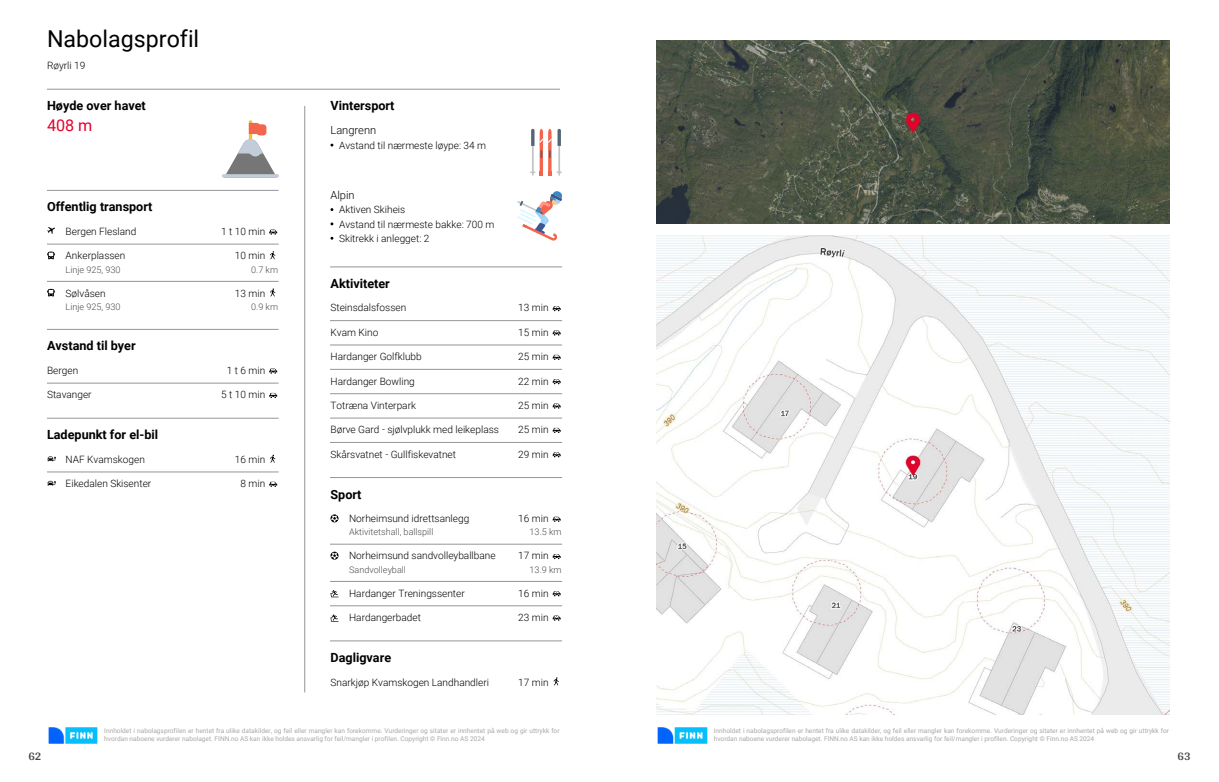
<style>
.page{position:relative;width:1219px;height:782px;background:#fff}
.page>*{position:absolute;margin:0;border:0;box-sizing:border-box;transform-origin:0 0}
.t1{font:23.2px "Roboto";color:#000}
.t2{font:16.2px "Roboto";color:#e4002b}
.t3{font:700 12.6px "Roboto";color:#000}
.t4{font:700 12px "Arya";color:#414749}
.t5{font:300 11.1px "Roboto";color:#000}
.t6{font:300 10.1px/14.3px "Roboto";color:#000}
.t7{font:300 9.1px "Roboto";color:#4c4c4c}
.t8{font:6.6px/8.6px "Roboto";color:#a8a8a8}
</style>
<div class="page">
<hr style="left:47px;top:89px;width:513px;height:1px;background:#939598">
<hr style="left:304px;top:106px;width:1px;height:585px;background:#939598">
<hr style="left:249px;top:120px;width:3px;height:23px;background:#f3bf3f;border-radius:2px">
<svg style="left:226px;top:123px;width:49px;height:51px"></svg>
<hr style="left:222px;top:174px;width:57px;height:3px;background:#c3ccd9;border-radius:2px">
<hr style="left:47px;top:190px;width:231px;height:1px;background:#939598">
<svg style="left:47px;top:227px;width:8px;height:7px"></svg>
<svg style="left:269px;top:229px;width:8px;height:5px"></svg>
<hr style="left:47px;top:244px;width:231px;height:1px;background:#939598">
<svg style="left:47px;top:251px;width:8px;height:8px"></svg>
<svg style="left:270px;top:251px;width:5px;height:8px"></svg>
<hr style="left:47px;top:281px;width:231px;height:1px;background:#939598">
<svg style="left:47px;top:288px;width:8px;height:8px"></svg>
<svg style="left:270px;top:288px;width:5px;height:8px"></svg>
<hr style="left:47px;top:329px;width:231px;height:1px;background:#939598">
<svg style="left:269px;top:368px;width:8px;height:5px"></svg>
<hr style="left:47px;top:383px;width:231px;height:1px;background:#939598">
<svg style="left:269px;top:393px;width:8px;height:5px"></svg>
<hr style="left:47px;top:417px;width:231px;height:1px;background:#939598">
<svg style="left:47px;top:456px;width:9px;height:5px"></svg>
<svg style="left:270px;top:454px;width:5px;height:8px"></svg>
<hr style="left:47px;top:471px;width:231px;height:1px;background:#939598">
<svg style="left:47px;top:480px;width:9px;height:5px"></svg>
<svg style="left:269px;top:481px;width:8px;height:5px"></svg>
<svg style="left:530px;top:129px;width:32px;height:47px"></svg>
<svg style="left:517px;top:191px;width:45px;height:50px"></svg>
<hr style="left:330px;top:266px;width:232px;height:1px;background:#939598">
<svg style="left:553px;top:306px;width:8px;height:5px"></svg>
<hr style="left:330px;top:320px;width:232px;height:1px;background:#939598">
<svg style="left:553px;top:330px;width:8px;height:5px"></svg>
<hr style="left:330px;top:344px;width:232px;height:1px;background:#939598">
<svg style="left:553px;top:354px;width:8px;height:6px"></svg>
<hr style="left:330px;top:369px;width:232px;height:1px;background:#939598">
<svg style="left:553px;top:379px;width:8px;height:5px"></svg>
<hr style="left:330px;top:393px;width:232px;height:1px;background:#939598">
<svg style="left:553px;top:403px;width:8px;height:5px"></svg>
<hr style="left:330px;top:418px;width:232px;height:1px;background:#939598">
<svg style="left:553px;top:427px;width:8px;height:6px"></svg>
<hr style="left:330px;top:442px;width:232px;height:1px;background:#939598">
<svg style="left:553px;top:452px;width:8px;height:5px"></svg>
<hr style="left:330px;top:477px;width:232px;height:1px;background:#939598">
<svg style="left:330px;top:514px;width:8px;height:8px"></svg>
<svg style="left:553px;top:516px;width:8px;height:5px"></svg>
<hr style="left:330px;top:543px;width:232px;height:1px;background:#939598">
<svg style="left:330px;top:551px;width:8px;height:8px"></svg>
<svg style="left:553px;top:554px;width:8px;height:5px"></svg>
<hr style="left:330px;top:581px;width:232px;height:1px;background:#939598">
<svg style="left:330px;top:590px;width:8px;height:7px"></svg>
<svg style="left:553px;top:591px;width:8px;height:5px"></svg>
<hr style="left:330px;top:605px;width:232px;height:1px;background:#939598">
<svg style="left:330px;top:614px;width:8px;height:7px"></svg>
<svg style="left:553px;top:615px;width:8px;height:5px"></svg>
<hr style="left:330px;top:640px;width:232px;height:1px;background:#939598">
<svg style="left:553px;top:677px;width:6px;height:8px"></svg>
<img style="left:48px;top:727px;width:50px;height:16px">
<img style="left:656px;top:40px;width:513px;height:184px">
<img style="left:656px;top:235px;width:513px;height:479px">
<img style="left:657px;top:727px;width:51px;height:16px">
<h1 class="t1" style="left:47px;top:22px;width:154px">Nabolagsprofil</h1>
<p class="t6" style="left:47px;top:58px;width:40px">Røyrli 19</p>
<p class="t3" style="left:47px;top:96px;width:100px">Høyde over havet</p>
<h2 class="t2" style="left:47px;top:114px;width:47px">408 m</h2>
<p class="t3" style="left:330px;top:96px;width:65px">Vintersport</p>
<p class="t5" style="left:330px;top:122px;width:47px">Langrenn</p>
<p class="t6" style="left:339px;top:138px;width:149px">Avstand til nærmeste løype: 34 m</p>
<p class="t5" style="left:330px;top:187px;width:26px">Alpin</p>
<p class="t6" style="left:339px;top:202px;width:157px">Aktiven Skiheis<br>Avstand til nærmeste bakke: 700 m<br>Skitrekk i anlegget: 2</p>
<p class="t3" style="left:330px;top:274px;width:61px">Aktiviteter</p>
<p class="t6" style="left:330px;top:300px;width:77px">Steinsdalsfossen</p>
<p class="t6" style="left:518px;top:300px;width:32px">13 min</p>
<p class="t6" style="left:330px;top:324px;width:49px">Kvam Kino</p>
<p class="t6" style="left:518px;top:324px;width:32px">15 min</p>
<p class="t6" style="left:330px;top:349px;width:93px">Hardanger Golfklubb</p>
<p class="t6" style="left:518px;top:349px;width:32px">25 min</p>
<p class="t6" style="left:330px;top:373px;width:86px">Hardanger Bowling</p>
<p class="t6" style="left:518px;top:373px;width:32px">22 min</p>
<p class="t6" style="left:330px;top:397px;width:87px">Totræna Vinterpark</p>
<p class="t6" style="left:518px;top:397px;width:32px">25 min</p>
<p class="t6" style="left:330px;top:422px;width:170px">Børve Gard - sjølvplukk med leikeplass</p>
<p class="t6" style="left:518px;top:422px;width:32px">25 min</p>
<p class="t6" style="left:330px;top:446px;width:127px">Skårsvatnet - Gullfiskevatnet</p>
<p class="t6" style="left:518px;top:446px;width:32px">29 min</p>
<p class="t3" style="left:330px;top:485px;width:32px">Sport</p>
<p class="t6" style="left:349px;top:511px;width:122px">Norheimsund idrettsanlegg</p>
<p class="t6" style="left:518px;top:511px;width:32px">16 min</p>
<p class="t7" style="left:349px;top:525px;width:86px">Aktivitetshall, ballspill</p>
<p class="t7" style="left:530px;top:525px;width:33px">13.5 km</p>
<p class="t6" style="left:349px;top:548px;width:148px">Norheimsund sandvolleyballbane</p>
<p class="t6" style="left:518px;top:548px;width:32px">17 min</p>
<p class="t7" style="left:349px;top:563px;width:58px">Sandvolleyball</p>
<p class="t7" style="left:530px;top:563px;width:33px">13.9 km</p>
<p class="t6" style="left:349px;top:585px;width:117px">Hardanger Treningssenter</p>
<p class="t6" style="left:518px;top:585px;width:32px">16 min</p>
<p class="t6" style="left:349px;top:609px;width:73px">Hardangerbadet</p>
<p class="t6" style="left:518px;top:609px;width:32px">23 min</p>
<p class="t3" style="left:330px;top:648px;width:62px">Dagligvare</p>
<p class="t6" style="left:330px;top:674px;width:160px">Snarkjøp Kvamskogen Landhandleri</p>
<p class="t6" style="left:518px;top:674px;width:32px">17 min</p>
<p class="t8" style="left:104px;top:725px;width:457px">Innholdet i nabolagsprofilen er hentet fra ulike datakilder, og feil eller mangler kan forekomme. Vurderinger og sitater er innhentet på web og gir uttrykk for hvordan naboene vurderer nabolaget. FINN.no AS kan ikke holdes ansvarlig for feil/mangler i profilen. Copyright © Finn.no AS 2024</p>
<p class="t3" style="left:47px;top:198px;width:107px">Offentlig transport</p>
<p class="t6" style="left:66px;top:224px;width:72px">Bergen Flesland</p>
<p class="t6" style="left:221px;top:224px;width:46px">1 t 10 min</p>
<p class="t6" style="left:66px;top:248px;width:61px">Ankerplassen</p>
<p class="t6" style="left:235px;top:248px;width:32px">10 min</p>
<p class="t7" style="left:66px;top:263px;width:56px">Linje 925, 930</p>
<p class="t7" style="left:251px;top:263px;width:28px">0.7 km</p>
<p class="t6" style="left:66px;top:285px;width:42px">Sølvåsen</p>
<p class="t6" style="left:235px;top:285px;width:32px">13 min</p>
<p class="t7" style="left:66px;top:300px;width:56px">Linje 925, 930</p>
<p class="t7" style="left:251px;top:300px;width:28px">0.9 km</p>
<p class="t3" style="left:47px;top:337px;width:90px">Avstand til byer</p>
<p class="t6" style="left:47px;top:362px;width:33px">Bergen</p>
<p class="t6" style="left:227px;top:362px;width:40px">1 t 6 min</p>
<p class="t6" style="left:47px;top:387px;width:46px">Stavanger</p>
<p class="t6" style="left:221px;top:387px;width:46px">5 t 10 min</p>
<p class="t3" style="left:47px;top:425px;width:113px">Ladepunkt for el-bil</p>
<p class="t6" style="left:66px;top:451px;width:81px">NAF Kvamskogen</p>
<p class="t6" style="left:235px;top:451px;width:32px">16 min</p>
<p class="t6" style="left:66px;top:476px;width:87px">Eikedalen Skisenter</p>
<p class="t6" style="left:240px;top:476px;width:26px">8 min</p>
<p class="t4" style="left:28px;top:749px;width:15px">62</p>
<p class="t8" style="left:714px;top:725px;width:457px">Innholdet i nabolagsprofilen er hentet fra ulike datakilder, og feil eller mangler kan forekomme. Vurderinger og sitater er innhentet på web og gir uttrykk for hvordan naboene vurderer nabolaget. FINN.no AS kan ikke holdes ansvarlig for feil/mangler i profilen. Copyright © Finn.no AS 2024</p>
<p class="t4" style="left:1177px;top:749px;width:15px">63</p>
</div>
